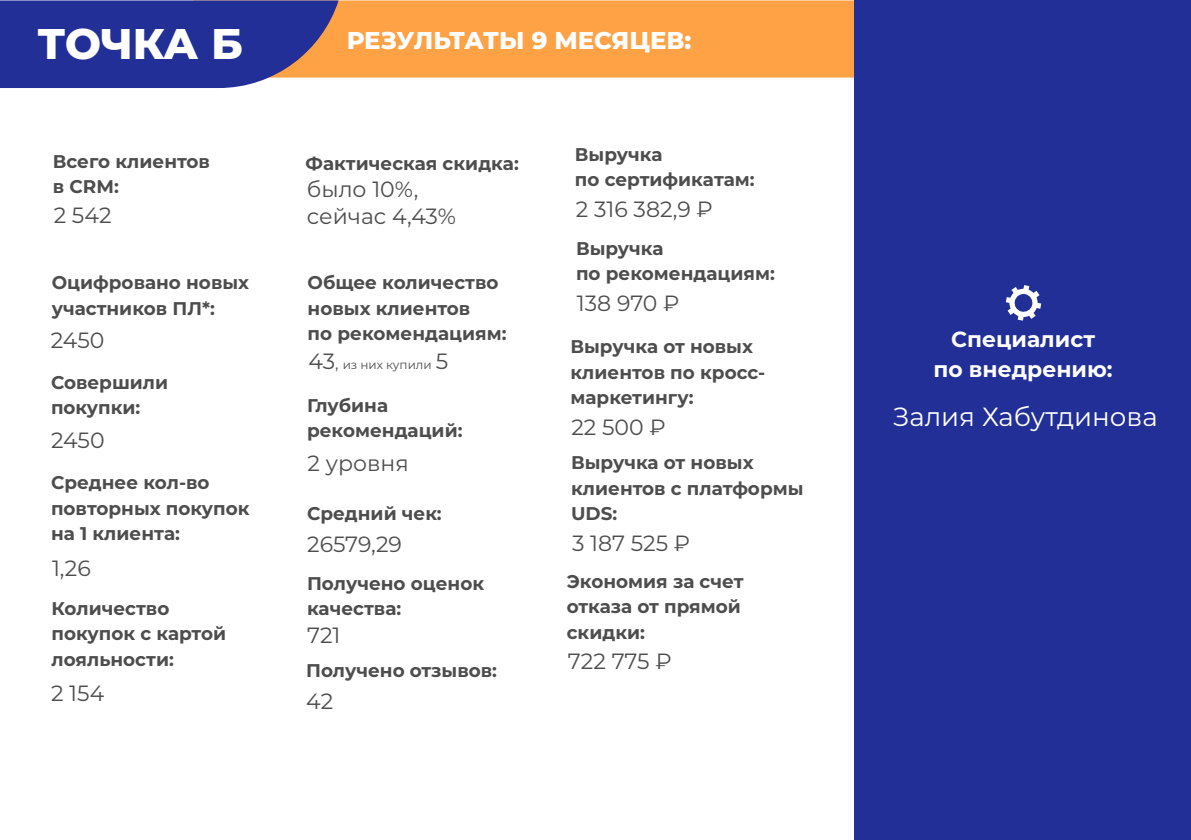
<style>
.page{position:relative;width:1191px;height:840px;background:#fff}
.page>*{position:absolute;margin:0;border:0;box-sizing:border-box;transform-origin:0 0}
.t1{font:800 42.8px "Montserrat";letter-spacing:-.015em;color:#fff}
.t2{font:26.2px "Montserrat";color:#fff}
.t3{font:800 24.2px "Montserrat";color:#fff}
.t4{font:22px/27.4px "Montserrat";color:#4d4d4d}
.t5{font:700 21.8px/30.2px "Montserrat";color:#fff;text-align:center}
.t6{font:700 18.4px/25.4px "Montserrat";color:#4d4d4d}
.t7{font:12px "Montserrat";color:#4d4d4d}
.s1{font-size:22px}
.s2{font-size:16px}
</style>
<div class="page">
<div style="left:338px;top:0;width:516px;height:77px;background:#ffa145"></div>
<div style="left:854px;top:0;width:336px;height:839px;background:#212f97"></div>
<svg style="left:0;top:0;width:338px;height:88px;background:#363d95"></svg>
<svg style="left:1005px;top:285px;width:36px;height:35px"></svg>
<h1 class="t1" style="left:37px;top:18px;width:207px">ТОЧКА Б</h1>
<p class="t6" style="left:53px;top:148px;width:159px">Всего клиентов в CRM:</p>
<p class="t4" style="left:54px;top:201px;width:59px">2 542</p>
<p class="t6" style="left:52px;top:270px;width:199px">Оцифровано новых участников ПЛ*:</p>
<p class="t4" style="left:51px;top:326px;width:55px">2450</p>
<p class="t6" style="left:51px;top:369px;width:119px">Совершили покупки:</p>
<p class="t4" style="left:51px;top:426px;width:55px">2450</p>
<p class="t6" style="left:51px;top:469px;width:200px">Среднее кол-во повторных покупок на 1 клиента:</p>
<p class="t4" style="left:52px;top:553px;width:40px">1,26</p>
<p class="t6" style="left:52px;top:595px;width:176px">Количество покупок с картой лояльности:</p>
<p class="t4" style="left:51px;top:679px;width:55px">2 154</p>
<h3 class="t3" style="left:347px;top:26px;width:346px">РЕЗУЛЬТАТЫ 9 МЕСЯЦЕВ:</h3>
<p class="t6" style="left:305px;top:150px;width:215px">Фактическая скидка:</p>
<p class="t4" style="left:307px;top:175px;width:151px">было 10%, сейчас 4,43%</p>
<p class="t6" style="left:308px;top:270px;width:200px">Общее количество новых клиентов<br>по рекомендациям:</p>
<p class="t7" style="left:308px;top:357px;width:141px"><span class="s1">43</span><span class="s2">,</span> из них купили <span class="s1">5</span></p>
<p class="t6" style="left:307px;top:392px;width:157px">Глубина рекомендаций:</p>
<p class="t4" style="left:307px;top:449px;width:103px">2 уровня</p>
<p class="t6" style="left:307px;top:500px;width:136px">Средний чек:</p>
<p class="t4" style="left:307px;top:530px;width:96px">26579,29</p>
<p class="t6" style="left:307px;top:570px;width:179px">Получено оценок качества:</p>
<p class="t4" style="left:307px;top:621px;width:35px">721</p>
<p class="t6" style="left:306px;top:657px;width:192px">Получено отзывов:</p>
<p class="t4" style="left:306px;top:687px;width:29px">42</p>
<p class="t6" style="left:575px;top:141px;width:181px">Выручка<br>по сертификатам:</p>
<p class="t4" style="left:576px;top:195px;width:139px">2 316 382,9 ₽</p>
<p class="t6" style="left:576px;top:235px;width:200px">Выручка<br>по рекомендациям:</p>
<p class="t4" style="left:577px;top:289px;width:104px">138 970 ₽</p>
<p class="t6" style="left:570px;top:334px;width:196px">Выручка от новых клиентов по кросс&shy;маркетингу:</p>
<p class="t4" style="left:571px;top:412px;width:96px">22 500 ₽</p>
<p class="t6" style="left:571px;top:450px;width:234px">Выручка от новых клиентов с платформы<br>UDS:</p>
<p class="t4" style="left:572px;top:529px;width:120px">3 187 525 ₽</p>
<p class="t6" style="left:567px;top:568px;width:178px">Экономия за счет отказа от прямой скидки:</p>
<p class="t4" style="left:568px;top:647px;width:105px">722 775 ₽</p>
<p class="t5" style="left:933px;top:323px;width:181px">Специалист<br>по внедрению:</p>
<h2 class="t2" style="left:892px;top:400px;width:266px">Залия Хабутдинова</h2>
</div>
